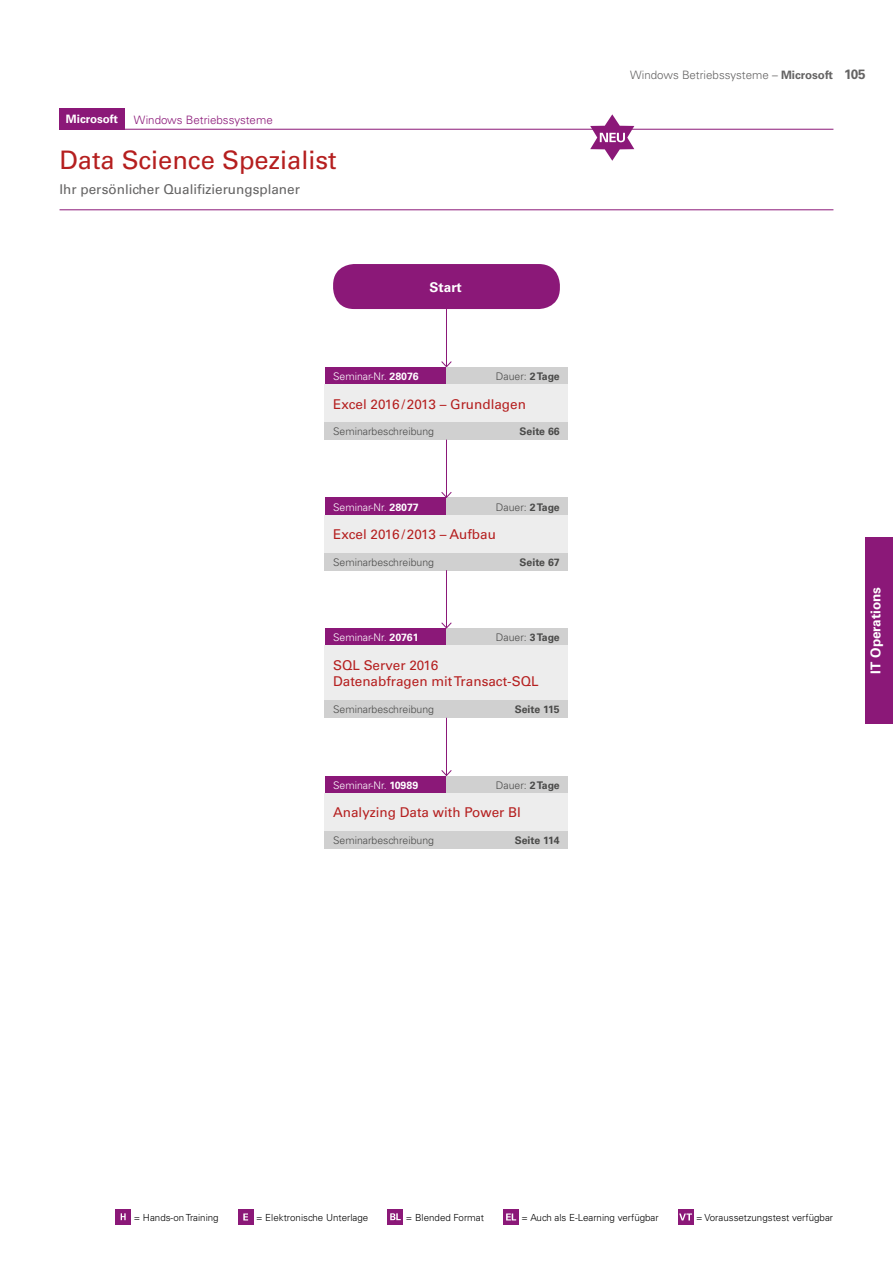
<style>
.page{position:relative;width:893px;height:1263px;background:#fff}
.page>*{position:absolute;margin:0;border:0;box-sizing:border-box;transform-origin:0 0}
.t1{font:25.5px "Univers LT";color:#b51f1f}
.t2{font:13.5px/16.5px "Univers LT";color:#b51f1f}
.t3{font:13.5px "Univers LT";color:#646363}
.t4{font:700 13.5px "Univers LT";color:#fff}
.t5{font:300 11.55px "Univers LT";color:#646363}
.t6{font:300 11.55px "Univers LT";color:#8b1878}
.t7{font:700 11.55px "Univers LT";color:#fff}
.t8{font:300 10.5px "Univers LT";color:#4a4a49}
.t9{font:300 10.5px "Univers LT";color:#fff}
.t10{font:700 10.5px "Univers LT";color:#4a4a49}
.t11{font:300 9.75px "Univers LT";color:#000}
.s1{font-weight:700}
.s2{font-weight:700;font-size:13.5px}
</style>
<div class="page">
<div style="left:115px;top:1209px;width:16px;height:16px;background:#8b1878"></div>
<svg style="left:121px;top:1213px;width:5px;height:7px"></svg>
<div style="left:238px;top:1209px;width:15px;height:16px;background:#8b1878"></div>
<svg style="left:243px;top:1213px;width:5px;height:7px"></svg>
<div style="left:387px;top:1209px;width:16px;height:16px;background:#8b1878"></div>
<svg style="left:390px;top:1213px;width:11px;height:7px"></svg>
<div style="left:503px;top:1209px;width:16px;height:16px;background:#8b1878"></div>
<svg style="left:506px;top:1213px;width:10px;height:7px"></svg>
<div style="left:678px;top:1209px;width:15px;height:16px;background:#8b1878"></div>
<svg style="left:679px;top:1213px;width:13px;height:7px"></svg>
<div style="left:865px;top:537px;width:28px;height:186px;background:#8b1878"></div>
<hr style="left:60px;top:129px;width:773px;height:1px;background:#8b1878">
<svg style="left:590px;top:114px;width:44px;height:47px"></svg>
<div style="left:60px;top:108px;width:65px;height:22px;background:#8b1878"></div>
<hr style="left:446px;top:309px;width:1px;height:58px;background:#8b1878">
<svg style="left:441px;top:361px;width:11px;height:6px"></svg>
<div style="left:333px;top:264px;width:227px;height:45px;background:#8b1878;border-radius:21px"></div>
<div style="left:325px;top:367px;width:121px;height:17px;background:#8b1878"></div>
<div style="left:446px;top:367px;width:122px;height:17px;background:#d0d0d0"></div>
<div style="left:325px;top:384px;width:243px;height:39px;background:#ededed"></div>
<div style="left:325px;top:423px;width:243px;height:17px;background:#d0d0d0"></div>
<div style="left:325px;top:628px;width:121px;height:17px;background:#8b1878"></div>
<div style="left:446px;top:628px;width:122px;height:17px;background:#d0d0d0"></div>
<div style="left:325px;top:645px;width:243px;height:56px;background:#ededed"></div>
<div style="left:325px;top:701px;width:243px;height:17px;background:#d0d0d0"></div>
<div style="left:325px;top:498px;width:121px;height:17px;background:#8b1878"></div>
<div style="left:446px;top:498px;width:122px;height:17px;background:#d0d0d0"></div>
<div style="left:325px;top:515px;width:243px;height:38px;background:#ededed"></div>
<div style="left:325px;top:553px;width:243px;height:17px;background:#d0d0d0"></div>
<div style="left:325px;top:776px;width:121px;height:17px;background:#8b1878"></div>
<div style="left:446px;top:776px;width:122px;height:17px;background:#d0d0d0"></div>
<div style="left:325px;top:793px;width:243px;height:38px;background:#ededed"></div>
<div style="left:325px;top:831px;width:243px;height:17px;background:#d0d0d0"></div>
<hr style="left:60px;top:209px;width:773px;height:1px;background:#8b1878">
<hr style="left:446px;top:440px;width:1px;height:57px;background:#8b1878">
<svg style="left:441px;top:492px;width:11px;height:6px"></svg>
<hr style="left:446px;top:570px;width:1px;height:58px;background:#8b1878">
<svg style="left:441px;top:622px;width:11px;height:7px"></svg>
<hr style="left:446px;top:718px;width:1px;height:57px;background:#8b1878">
<svg style="left:441px;top:770px;width:11px;height:7px"></svg>
<p class="t7" style="left:66px;top:112px;width:54px">Microsoft</p>
<p class="t6" style="left:134px;top:113px;width:140px">Windows Betriebssysteme</p>
<h1 class="t1" style="left:60px;top:145px;width:279px">Data Science Spezialist</h1>
<p class="t3" style="left:60px;top:181px;width:242px">Ihr persönlicher Qualifizierungsplaner</p>
<p class="t4" style="left:430px;top:279px;width:33px">Start</p>
<p class="t9" style="left:333px;top:370px;width:87px">Seminar-Nr. <span class="s1">28076</span></p>
<p class="t8" style="left:496px;top:370px;width:65px">Dauer: <span class="s1">2 Tage</span></p>
<p class="t2" style="left:333px;top:396px;width:194px">Excel 2016/2013 – Grundlagen</p>
<p class="t8" style="left:333px;top:425px;width:103px">Seminarbeschreibung</p>
<p class="t10" style="left:520px;top:425px;width:42px">Seite 66</p>
<p class="t9" style="left:333px;top:500px;width:87px">Seminar-Nr. <span class="s1">28077</span></p>
<p class="t8" style="left:496px;top:500px;width:65px">Dauer: <span class="s1">2 Tage</span></p>
<p class="t2" style="left:333px;top:526px;width:164px">Excel 2016/2013 – Aufbau</p>
<p class="t8" style="left:333px;top:556px;width:103px">Seminarbeschreibung</p>
<p class="t10" style="left:520px;top:556px;width:42px">Seite 67</p>
<p class="t9" style="left:333px;top:631px;width:87px">Seminar-Nr. <span class="s1">20761</span></p>
<p class="t8" style="left:496px;top:631px;width:65px">Dauer: <span class="s1">3 Tage</span></p>
<p class="t2" style="left:333px;top:657px;width:207px">SQL Server 2016<br>Datenabfragen mit Transact-SQL</p>
<p class="t8" style="left:333px;top:703px;width:103px">Seminarbeschreibung</p>
<p class="t10" style="left:515px;top:704px;width:46px">Seite 115</p>
<p class="t9" style="left:333px;top:779px;width:87px">Seminar-Nr. <span class="s1">10989</span></p>
<p class="t8" style="left:496px;top:779px;width:65px">Dauer: <span class="s1">2 Tage</span></p>
<p class="t2" style="left:333px;top:804px;width:189px">Analyzing Data with Power BI</p>
<p class="t8" style="left:333px;top:834px;width:103px">Seminarbeschreibung</p>
<p class="t10" style="left:515px;top:834px;width:46px">Seite 114</p>
<p class="t5" style="left:630px;top:68px;width:237px">Windows Betriebssysteme – <span class="s1">Microsoft</span> <span class="s2">105</span></p>
<p class="t4" style="left:868px;top:674px;width:88px;rotate:-90deg">IT Operations</p>
<p class="t11" style="left:134px;top:1211px;width:86px">= Hands-on Training</p>
<p class="t11" style="left:256px;top:1211px;width:114px">= Elektronische Unterlage</p>
<p class="t11" style="left:406px;top:1211px;width:80px">= Blended Format</p>
<p class="t11" style="left:521px;top:1211px;width:139px">= Auch als E-Learning verfügbar</p>
<p class="t11" style="left:696px;top:1211px;width:138px">= Voraussetzungstest verfügbar</p>
</div>
